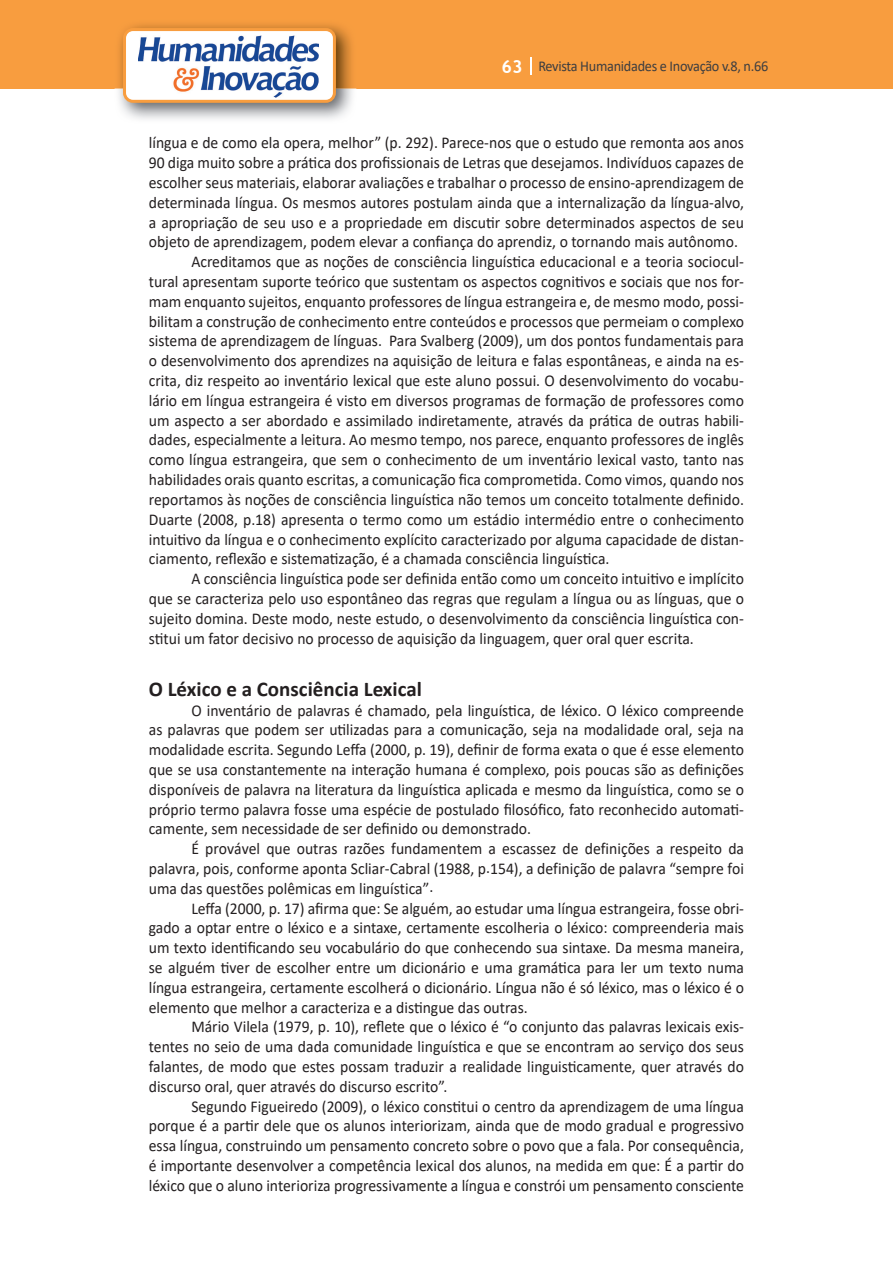
<style>
.page{position:relative;width:893px;height:1263px;background:#fff}
.page>*{position:absolute;margin:0;border:0;box-sizing:border-box;transform-origin:0 0}
.t1{font:700 21px "Calibri";color:#231f20}
.t2{font:16.5px/19.8px "Calibri";color:#231f20;text-align:justify;scale:.95 1}
.t3{font:15px "Calibri";letter-spacing:-.02em;color:#3e3e3f;scale:.95 1}
.s1{font-family:"Trebuchet MS";font-weight:700;font-size:18px;color:#fff}
</style>
<div class="page">
<div style="left:0;top:0;width:893px;height:88px;background:#f89d3f"></div>
<svg style="left:530px;top:57px;width:2px;height:18px"></svg>
<img style="left:115px;top:24px;width:241px;height:95px">
<div style="left:125px;top:30px;width:209px;height:71px;background:#fff;border-radius:9px"></div>
<img style="left:138px;top:35px;width:181px;height:62px">
<div style="left:123px;top:28px;width:213px;height:75px;border:3px solid #f89d3f;border-radius:9px"></div>
<p class="t3" style="left:501px;top:56px;width:282px"><span class="s1">63</span> Revista Humanidades e Inovação v.8, n.66</p>
<p class="t2" style="left:149px;top:133px;width:628px">língua e de como ela opera, melhor” (p. 292). Parece-nos que o estudo que remonta aos anos</p>
<p class="t2" style="left:149px;top:152px;width:628px">90 diga muito sobre a prática dos profissionais de Letras que desejamos. Indivíduos capazes de</p>
<p class="t2" style="left:149px;top:172px;width:628px">escolher seus materiais, elaborar avaliações e trabalhar o processo de ensino-aprendizagem de</p>
<p class="t2" style="left:149px;top:192px;width:628px">determinada língua. Os mesmos autores postulam ainda que a internalização da língua-alvo,</p>
<p class="t2" style="left:149px;top:212px;width:628px">a apropriação de seu uso e a propriedade em discutir sobre determinados aspectos de seu</p>
<p class="t2" style="left:149px;top:232px;width:622px">objeto de aprendizagem, podem elevar a confiança do aprendiz, o tornando mais autônomo.</p>
<p class="t2" style="left:191px;top:251px;width:583px">Acreditamos que as noções de consciência linguística educacional e a teoria sociocul-</p>
<p class="t2" style="left:149px;top:271px;width:628px">tural apresentam suporte teórico que sustentam os aspectos cognitivos e sociais que nos for-</p>
<p class="t2" style="left:149px;top:291px;width:628px">mam enquanto sujeitos, enquanto professores de língua estrangeira e, de mesmo modo, possi-</p>
<p class="t2" style="left:149px;top:311px;width:628px">bilitam a construção de conhecimento entre conteúdos e processos que permeiam o complexo</p>
<p class="t2" style="left:149px;top:331px;width:628px">sistema de aprendizagem de línguas. Para Svalberg (2009), um dos pontos fundamentais para</p>
<p class="t2" style="left:149px;top:350px;width:628px">o desenvolvimento dos aprendizes na aquisição de leitura e falas espontâneas, e ainda na es-</p>
<p class="t2" style="left:149px;top:370px;width:628px">crita, diz respeito ao inventário lexical que este aluno possui. O desenvolvimento do vocabu-</p>
<p class="t2" style="left:149px;top:390px;width:628px">lário em língua estrangeira é visto em diversos programas de formação de professores como</p>
<p class="t2" style="left:149px;top:410px;width:628px">um aspecto a ser abordado e assimilado indiretamente, através da prática de outras habili-</p>
<p class="t2" style="left:149px;top:430px;width:628px">dades, especialmente a leitura. Ao mesmo tempo, nos parece, enquanto professores de inglês</p>
<p class="t2" style="left:149px;top:449px;width:628px">como língua estrangeira, que sem o conhecimento de um inventário lexical vasto, tanto nas</p>
<p class="t2" style="left:149px;top:469px;width:628px">habilidades orais quanto escritas, a comunicação fica comprometida. Como vimos, quando nos</p>
<p class="t2" style="left:149px;top:489px;width:628px">reportamos às noções de consciência linguística não temos um conceito totalmente definido.</p>
<p class="t2" style="left:149px;top:509px;width:628px">Duarte (2008, p.18) apresenta o termo como um estádio intermédio entre o conhecimento</p>
<p class="t2" style="left:149px;top:529px;width:628px">intuitivo da língua e o conhecimento explícito caracterizado por alguma capacidade de distan-</p>
<p class="t2" style="left:149px;top:548px;width:486px">ciamento, reflexão e sistematização, é a chamada consciência linguística.</p>
<p class="t2" style="left:191px;top:568px;width:583px">A consciência linguística pode ser definida então como um conceito intuitivo e implícito</p>
<p class="t2" style="left:149px;top:588px;width:628px">que se caracteriza pelo uso espontâneo das regras que regulam a língua ou as línguas, que o</p>
<p class="t2" style="left:149px;top:608px;width:628px">sujeito domina. Deste modo, neste estudo, o desenvolvimento da consciência linguística con-</p>
<p class="t2" style="left:149px;top:628px;width:575px">stitui um fator decisivo no processo de aquisição da linguagem, quer oral quer escrita.</p>
<p class="t1" style="left:149px;top:674px;width:275px">O Léxico e a Consciência Lexical</p>
<p class="t2" style="left:149px;top:700px;width:628px;text-indent:43px">O inventário de palavras é chamado, pela linguística, de léxico. O léxico compreende as palavras que podem ser utilizadas para a comunicação, seja na modalidade oral, seja na modalidade escrita. Segundo Leffa (2000, p. 19), definir de forma exata o que é esse elemento que se usa constantemente na interação humana é complexo, pois poucas são as definições disponíveis de palavra na literatura da linguística aplicada e mesmo da linguística, como se o próprio termo palavra fosse uma espécie de postulado filosófico, fato reconhecido automati&shy;camente, sem necessidade de ser definido ou demonstrado.</p>
<p class="t2" style="left:149px;top:838px;width:628px;text-indent:43px">É provável que outras razões fundamentem a escassez de definições a respeito da palavra, pois, conforme aponta Scliar-Cabral (1988, p.154), a definição de palavra “sempre foi uma das questões polêmicas em linguística”.</p>
<p class="t2" style="left:149px;top:898px;width:628px;text-indent:43px">Leffa (2000, p. 17) afirma que: Se alguém, ao estudar uma língua estrangeira, fosse obri&shy;gado a optar entre o léxico e a sintaxe, certamente escolheria o léxico: compreenderia mais um texto identificando seu vocabulário do que conhecendo sua sintaxe. Da mesma maneira, se alguém tiver de escolher entre um dicionário e uma gramática para ler um texto numa língua estrangeira, certamente escolherá o dicionário. Língua não é só léxico, mas o léxico é o elemento que melhor a caracteriza e a distingue das outras.</p>
<p class="t2" style="left:149px;top:1016px;width:628px;text-indent:43px">Mário Vilela (1979, p. 10), reflete que o léxico é “o conjunto das palavras lexicais exis&shy;tentes no seio de uma dada comunidade linguística e que se encontram ao serviço dos seus falantes, de modo que estes possam traduzir a realidade linguisticamente, quer através do discurso oral, quer através do discurso escrito”.</p>
<p class="t2" style="left:149px;top:1096px;width:628px;text-indent:43px">Segundo Figueiredo (2009), o léxico constitui o centro da aprendizagem de uma língua porque é a partir dele que os alunos interiorizam, ainda que de modo gradual e progressivo essa língua, construindo um pensamento concreto sobre o povo que a fala. Por consequência, é importante desenvolver a competência lexical dos alunos, na medida em que: É a partir do léxico que o aluno interioriza progressivamente a língua e constrói um pensamento consciente</p>
</div>
